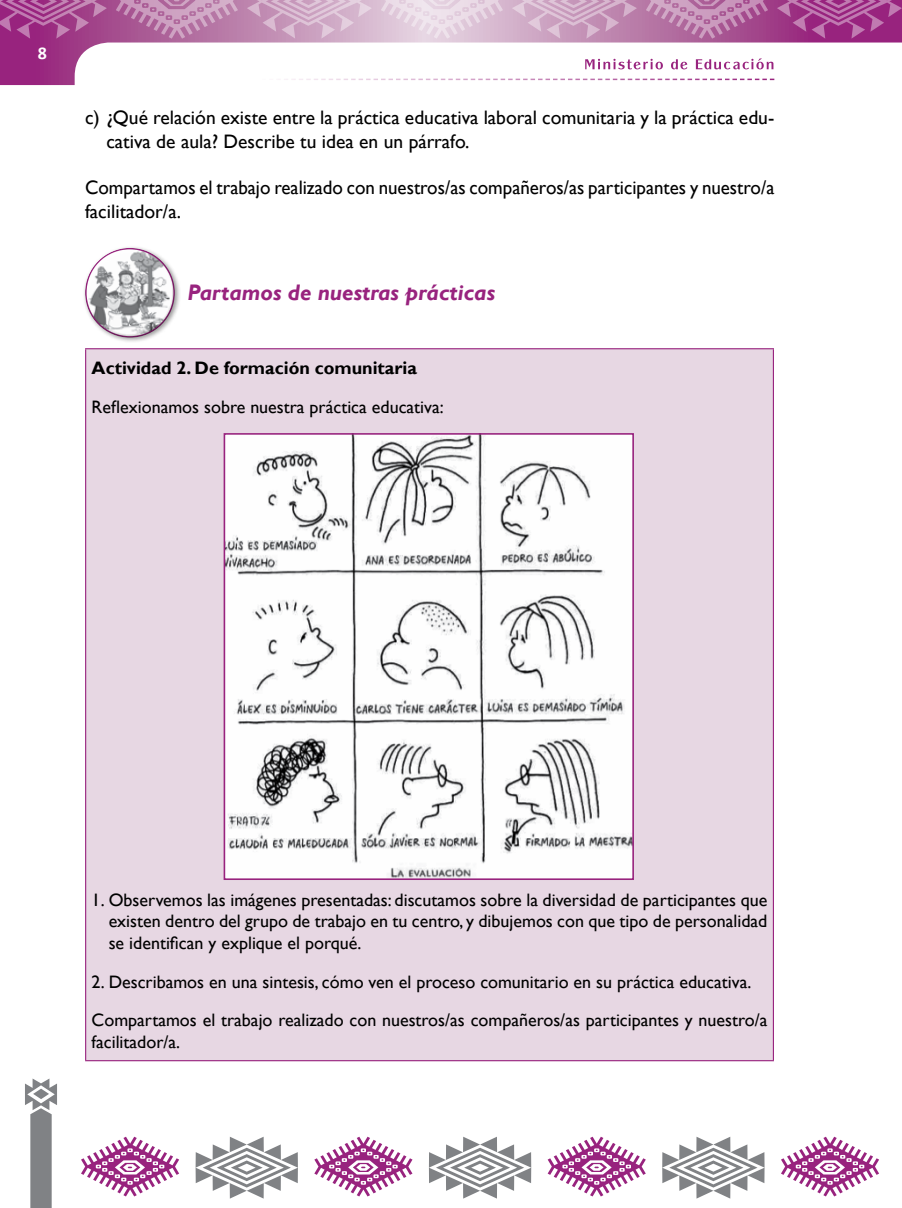
<style>
.page{position:relative;width:902px;height:1208px;background:#fff}
.page>*{position:absolute;margin:0;border:0;box-sizing:border-box;transform-origin:0 0}
.t1{font:italic 700 22.5px "Gill Sans";color:#98237e}
.t2{font:19.5px/23.4px "Gill Sans";color:#000}
.t3{font:18px/21.6px "Gill Sans";color:#000;text-align:justify}
.t4{font:700 18px "Gill Sans";color:#000}
.t5{font:700 18px "Calibri";color:#fff}
</style>
<div class="page">
<svg style="left:0;top:0;width:901px;height:85px"></svg>
<svg style="left:25px;top:1078px;width:32px;height:130px"></svg>
<svg style="left:89px;top:79px;width:685px;height:1px"></svg>
<svg style="left:81px;top:1136px;width:98px;height:60px"></svg>
<svg style="left:314px;top:1136px;width:98px;height:60px"></svg>
<svg style="left:547px;top:1136px;width:98px;height:60px"></svg>
<svg style="left:781px;top:1136px;width:98px;height:60px"></svg>
<svg style="left:195px;top:1136px;width:103px;height:62px"></svg>
<svg style="left:429px;top:1136px;width:102px;height:62px"></svg>
<svg style="left:662px;top:1136px;width:102px;height:62px"></svg>
<svg style="left:381px;top:0;width:122px;height:39px;background:#e4d0df"></svg>
<svg style="left:116px;top:0;width:122px;height:39px;background:#bb7eab"></svg>
<svg style="left:645px;top:0;width:123px;height:39px;background:#b775a6"></svg>
<svg style="left:247px;top:0;width:125px;height:39px;background:#d0aac6"></svg>
<svg style="left:0;top:0;width:107px;height:39px;background:#a84a91"></svg>
<svg style="left:776px;top:0;width:125px;height:39px;background:#a43f8d"></svg>
<svg style="left:512px;top:0;width:125px;height:39px;background:#cca2c1"></svg>
<svg style="left:585px;top:58px;width:188px;height:11px"></svg>
<div style="left:82px;top:245px;width:99px;height:98px;background:#000;opacity:.4"></div>
<div style="left:84px;top:246px;width:92px;height:92px;background:#000;opacity:.75"></div>
<div style="left:86px;top:349px;width:687px;height:711px;background:#e7d7e3"></div>
<hr style="left:85px;top:348px;width:688px;height:1px;background:#98237e">
<hr style="left:85px;top:349px;width:1px;height:711px;background:#98237e">
<hr style="left:772px;top:349px;width:1px;height:711px;background:#98237e">
<hr style="left:85px;top:1060px;width:688px;height:1px;background:#98237e">
<img style="left:226px;top:436px;width:405px;height:441px">
<div style="left:223px;top:433px;width:411px;height:447px;border:2px solid #98237e"></div>
<p class="t5" style="left:38px;top:41px;width:11px">8</p>
<p class="t2" style="left:106px;top:106px;width:669px;text-indent:-21px">c) ¿Qué relación existe entre la práctica educativa laboral comunitaria y la práctica edu&shy;cativa de aula? Describe tu idea en un párrafo.</p>
<p class="t2" style="left:85px;top:176px;width:690px">Compartamos el trabajo realizado con nuestros/as compañeros/as participantes y nuestro/a facilitador/a.</p>
<p class="t1" style="left:187px;top:279px;width:309px">Partamos de nuestras prácticas</p>
<p class="t4" style="left:92px;top:357px;width:327px">Actividad 2. De formación comunitaria</p>
<p class="t3" style="left:92px;top:396px;width:353px">Reflexionamos sobre nuestra práctica educativa:</p>
<p class="t3" style="left:109px;top:889px;width:660px;text-indent:-17px">1. Observemos las imágenes presentadas: discutamos sobre la diversidad de participantes que existen dentro del grupo de trabajo en tu centro, y dibujemos con que tipo de personalidad se identifican y explique el porqué.</p>
<p class="t3" style="left:92px;top:962px;width:677px;line-height:38.5px">2. Describamos en una sintesis, cómo ven el proceso comunitario en su práctica educativa.<br>Compartamos el trabajo realizado con nuestros/as compañeros/as participantes y nuestro/a</p>
<p class="t3" style="left:92px;top:1031px;width:90px">facilitador/a.</p>
</div>
